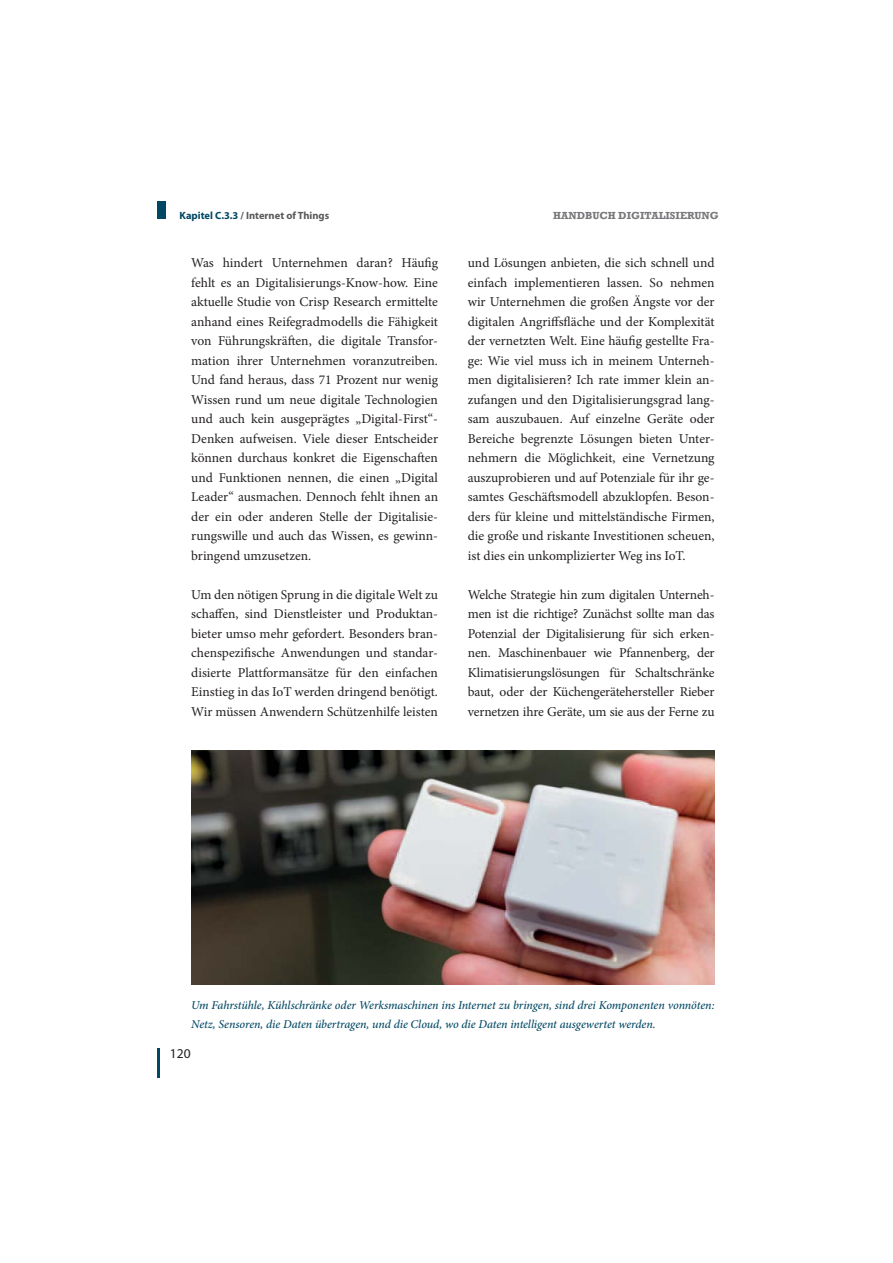
<style>
.page{position:relative;width:893px;height:1263px;background:#fff}
.page>*{position:absolute;margin:0;border:0;box-sizing:border-box;transform-origin:0 0}
.t1{font:13.5px/19.5px "Minion Pro";color:#231f20;text-align:justify}
.t2{font:13.5px "Myriad Pro";color:#231f20}
.t3{font:italic 500 12px/19.5px "Minion Pro";letter-spacing:-.005em;color:#004763}
.t4{font:700 10.5px "Myriad Pro";color:#58595b}
.t5{font:700 10.5px "Rockwell";color:#77787b}
.s1{color:#004763}
</style>
<div class="page">
<div style="left:157px;top:202px;width:9px;height:17px;background:#004763"></div>
<hr style="left:157px;top:1048px;width:2px;height:30px;background:#004763">
<img style="left:191px;top:750px;width:523px;height:234px">
<p class="t4" style="left:179px;top:209px;width:151px"><span class="s1">Kapitel C.3.3</span> / Internet of Things</p>
<p class="t5" style="left:553px;top:209px;width:167px">HANDBUCH DIGITALISIERUNG</p>
<p class="t1" style="left:191px;top:254px;width:248px">Was hindert Unternehmen daran? Häufig fehlt es an Digitalisierungs-Know-how. Eine aktuelle Studie von Crisp Research ermittelte anhand eines Reifegradmodells die Fähigkeit von Führungskräften, die digitale Transfor&shy;mation ihrer Unternehmen voranzutreiben.<br>Und fand heraus, dass 71 Prozent nur wenig Wissen rund um neue digitale Technologien und auch kein ausgeprägtes „Digital-First“- Denken aufweisen. Viele dieser Entscheider können durchaus konkret die Eigenschaften und Funktionen nennen, die einen „Digital Leader“ ausmachen. Dennoch fehlt ihnen an der ein oder anderen Stelle der Digitalisie&shy;rungswille und auch das Wissen, es gewinn&shy;bringend umzusetzen.</p>
<p class="t1" style="left:191px;top:586px;width:248px">Um den nötigen Sprung in die digitale Welt zu schaffen, sind Dienstleister und Produktan&shy;bieter umso mehr gefordert. Besonders bran&shy;chenspezifische Anwendungen und standar&shy;disierte Plattformansätze für den einfachen Einstieg in das IoT werden dringend benötigt.<br>Wir müssen Anwendern Schützenhilfe leisten</p>
<p class="t1" style="left:468px;top:254px;width:248px">und Lösungen anbieten, die sich schnell und einfach implementieren lassen. So nehmen wir Unternehmen die großen Ängste vor der digitalen Angriffsfläche und der Komplexität der vernetzten Welt. Eine häufig gestellte Fra&shy;ge: Wie viel muss ich in meinem Unterneh&shy;men digitalisieren? Ich rate immer klein an&shy;zufangen und den Digitalisierungsgrad lang&shy;sam auszubauen. Auf einzelne Geräte oder Bereiche begrenzte Lösungen bieten Unter&shy;nehmern die Möglichkeit, eine Vernetzung auszuprobieren und auf Potenziale für ihr ge&shy;samtes Geschäftsmodell abzuklopfen. Beson&shy;ders für kleine und mittelständische Firmen, die große und riskante Investitionen scheuen, ist dies ein unkomplizierter Weg ins IoT.</p>
<p class="t1" style="left:468px;top:586px;width:248px">Welche Strategie hin zum digitalen Unterneh&shy;men ist die richtige? Zunächst sollte man das Potenzial der Digitalisierung für sich erken&shy;nen. Maschinenbauer wie Pfannenberg, der Klimatisierungslösungen für Schaltschränke baut, oder der Küchengerätehersteller Rieber vernetzen ihre Geräte, um sie aus der Ferne zu</p>
<p class="t3" style="left:191px;top:996px;width:525px">Um Fahrstühle, Kühlschränke oder Werksmaschinen ins Internet zu bringen, sind drei Komponenten vonnöten:<br>Netz, Sensoren, die Daten übertragen, und die Cloud, wo die Daten intelligent ausgewertet werden.</p>
<p class="t2" style="left:170px;top:1046px;width:22px">120</p>
</div>
